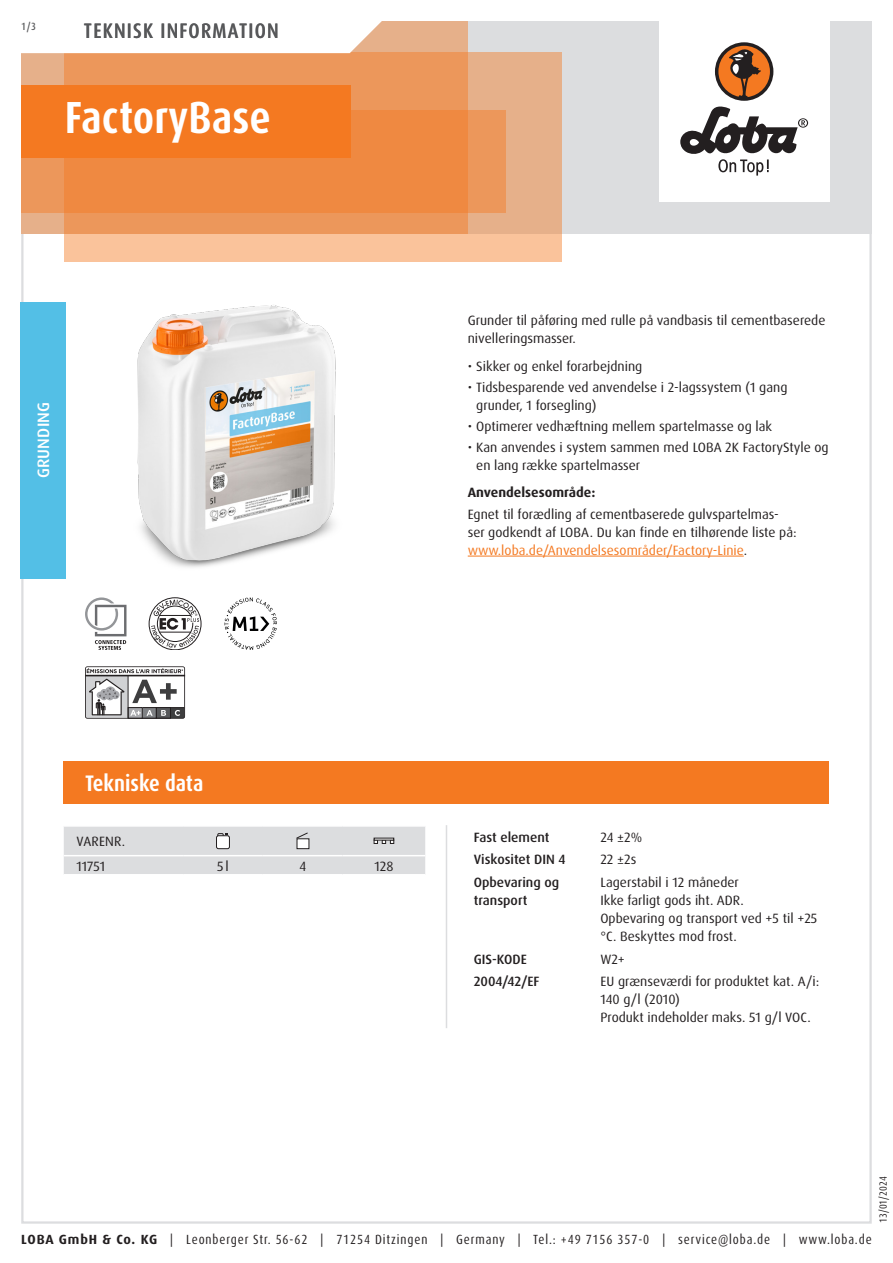
<style>
.page{position:relative;width:893px;height:1263px;background:#fff}
.page>*{position:absolute;margin:0;border:0;box-sizing:border-box;transform-origin:0 0}
.Produktname_weiss{font:700 condensed 45px "Dax Pro";color:#fff}
.Abschnitt{font:700 condensed 22.5px "Dax Pro";color:#fff}
.TI{font:500 condensed 21px "Dax Pro";letter-spacing:.06em;color:#57585a}
.Produktart_Grundierung{font:500 16.5px "Dax Pro";letter-spacing:.01em;color:#fff}
.Text{font:13.5px/18px "Dax Pro";color:#231f20}
.Text_ohne_Silbentrennung{font:13.5px/18px "Dax Pro";color:#231f20}
.Text_Medium{font:500 13.5px/18px "Dax Pro";color:#231f20}
.Text_Bold{font:700 13.5px "Dax Pro";color:#231f20}
.Text_Großbuchstaben{font:13.5px "Dax Pro";letter-spacing:.01em;color:#231f20}
.Text_zentriert{font:13.5px "Dax Pro";color:#231f20}
.t1{font:condensed 13.35px "Dax Pro";letter-spacing:.065em;color:#231f20}
.t2{font:condensed 10.5px "Dax Pro";color:#231f20}
.t3{font:500 condensed 10.5px "Dax Pro";color:#57585a}
.s1{color:#f47921}
.s2{font-weight:700;font-stretch:normal}
</style>
<div class="page">
<hr style="left:446px;top:825px;width:1px;height:203px;background:#dcdddf">
<svg style="left:64px;top:826px;width:361px;height:48px;background:#dcdddf"></svg>
<hr style="left:374px;top:838px;width:20px;height:2px;background:#fff">
<div style="left:64px;top:761px;width:765px;height:43px;background:#f47921"></div>
<svg style="left:85px;top:597px;width:41px;height:53px"></svg>
<svg style="left:149px;top:597px;width:52px;height:53px"></svg>
<svg style="left:225px;top:597px;width:52px;height:53px"></svg>
<svg style="left:85px;top:666px;width:100px;height:53px"></svg>
<hr style="left:468px;top:556px;width:276px;height:1px;background:#f47921">
<img style="left:137px;top:305px;width:199px;height:263px">
<div style="left:20px;top:302px;width:46px;height:276px;background:#53bfe6"></div>
<div style="left:21px;top:21px;width:851px;height:213px;background:#dcdddf"></div>
<div style="left:659px;top:0;width:170px;height:202px;background:#fff"></div>
<svg style="left:680px;top:106px;width:128px;height:70px"></svg>
<div style="left:715px;top:42px;width:58px;height:59px;background:#231f20;border-radius:50%"></div>
<svg style="left:718px;top:45px;width:52px;height:52px"></svg>
<div style="left:64px;top:52px;width:497px;height:209px;background:linear-gradient(to right,#fec79f,#efb992)"></div>
<div style="left:21px;top:111px;width:485px;height:102px;background:#ec975b"></div>
<svg style="left:21px;top:21px;width:447px;height:213px;background:#ed9150"></svg>
<svg style="left:21px;top:21px;width:411px;height:34px;background:#faede4"></svg>
<div style="left:21px;top:85px;width:330px;height:72px;background:#f47921"></div>
<p class="t3" style="left:21px;top:19px;width:16px">1/3</p>
<p class="TI" style="left:84px;top:17px;width:196px">TEKNISK INFORMATION</p>
<p class="Produktname_weiss" style="left:65px;top:89px;width:208px">FactoryBase</p>
<p class="Produktart_Grundierung" style="left:33px;top:478px;width:78px;rotate:-90deg">GRUNDING</p>
<p class="Text" style="left:468px;top:312px;width:359px">Grunder til påføring med rulle på vandbasis til cementbaserede nivelleringsmasser.</p>
<p class="Text" style="left:468px;top:357px;width:176px">• Sikker og enkel forarbejdning</p>
<p class="Text" style="left:476px;top:378px;width:313px;text-indent:-9px">• Tidsbesparende ved anvendelse i 2-lagssystem (1 gang grunder, 1 forsegling)</p>
<p class="Text" style="left:468px;top:417px;width:306px">• Optimerer vedhæftning mellem spartelmasse og lak</p>
<p class="Text" style="left:476px;top:438px;width:354px;text-indent:-9px">• Kan anvendes i system sammen med LOBA 2K FactoryStyle og en lang række spartelmasser</p>
<p class="Text_Bold" style="left:468px;top:484px;width:129px">Anvendelsesområde:</p>
<p class="Text" style="left:468px;top:505px;width:330px">Egnet til forædling af cementbaserede gulvspartelmas&shy;ser godkendt af LOBA. Du kan finde en tilhørende liste på: <span class="s1">www.loba.de/Anvendelsesområder/Factory-Linie</span>.</p>
<p class="Abschnitt" style="left:85px;top:769px;width:120px">Tekniske data</p>
<p class="Text_Großbuchstaben" style="left:77px;top:833px;width:50px">VARENR.</p>
<p class="Text" style="left:77px;top:857px;width:30px">11751</p>
<p class="Text_zentriert" style="left:217px;top:857px;width:13px">5l</p>
<p class="Text_zentriert" style="left:299px;top:857px;width:8px">4</p>
<p class="Text_zentriert" style="left:374px;top:857px;width:20px">128</p>
<p class="Text_Medium" style="left:474px;top:828px;width:77px">Fast element</p>
<p class="Text_ohne_Silbentrennung" style="left:600px;top:828px;width:43px">24 ±2%</p>
<p class="Text_Medium" style="left:474px;top:851px;width:93px">Viskositet DIN 4</p>
<p class="Text_ohne_Silbentrennung" style="left:600px;top:851px;width:37px">22 ±2s</p>
<p class="Text_Medium" style="left:474px;top:873px;width:87px">Opbevaring og transport</p>
<p class="Text_ohne_Silbentrennung" style="left:600px;top:873px;width:140px">Lagerstabil i 12 måneder</p>
<p class="Text_ohne_Silbentrennung" style="left:600px;top:891px;width:145px">Ikke farligt gods iht. ADR.</p>
<p class="Text_ohne_Silbentrennung" style="left:600px;top:909px;width:218px">Opbevaring og transport ved +5 til +25 °C. Beskyttes mod frost.</p>
<p class="Text_Medium" style="left:474px;top:950px;width:55px">GIS-KODE</p>
<p class="Text_ohne_Silbentrennung" style="left:600px;top:950px;width:26px">W2+</p>
<p class="Text_Medium" style="left:474px;top:972px;width:67px">2004/42/EF</p>
<p class="Text_ohne_Silbentrennung" style="left:600px;top:972px;width:220px">EU grænseværdi for produktet kat. A/i:<br>140 g/l (2010)</p>
<p class="Text_ohne_Silbentrennung" style="left:600px;top:1008px;width:212px">Produkt indeholder maks. 51 g/l VOC.</p>
<p class="t2" style="left:876px;top:1222px;width:48px;rotate:-90deg">13/01/2024</p>
<p class="t1" style="left:21px;top:1230px;width:852px"><span class="s2">LOBA GmbH &amp; Co. KG</span> | Leonberger Str. 56-62 | 71254 Ditzingen | Germany | Tel.: +49 7156 357-0 | service@loba.de | www.loba.de</p>
</div>
